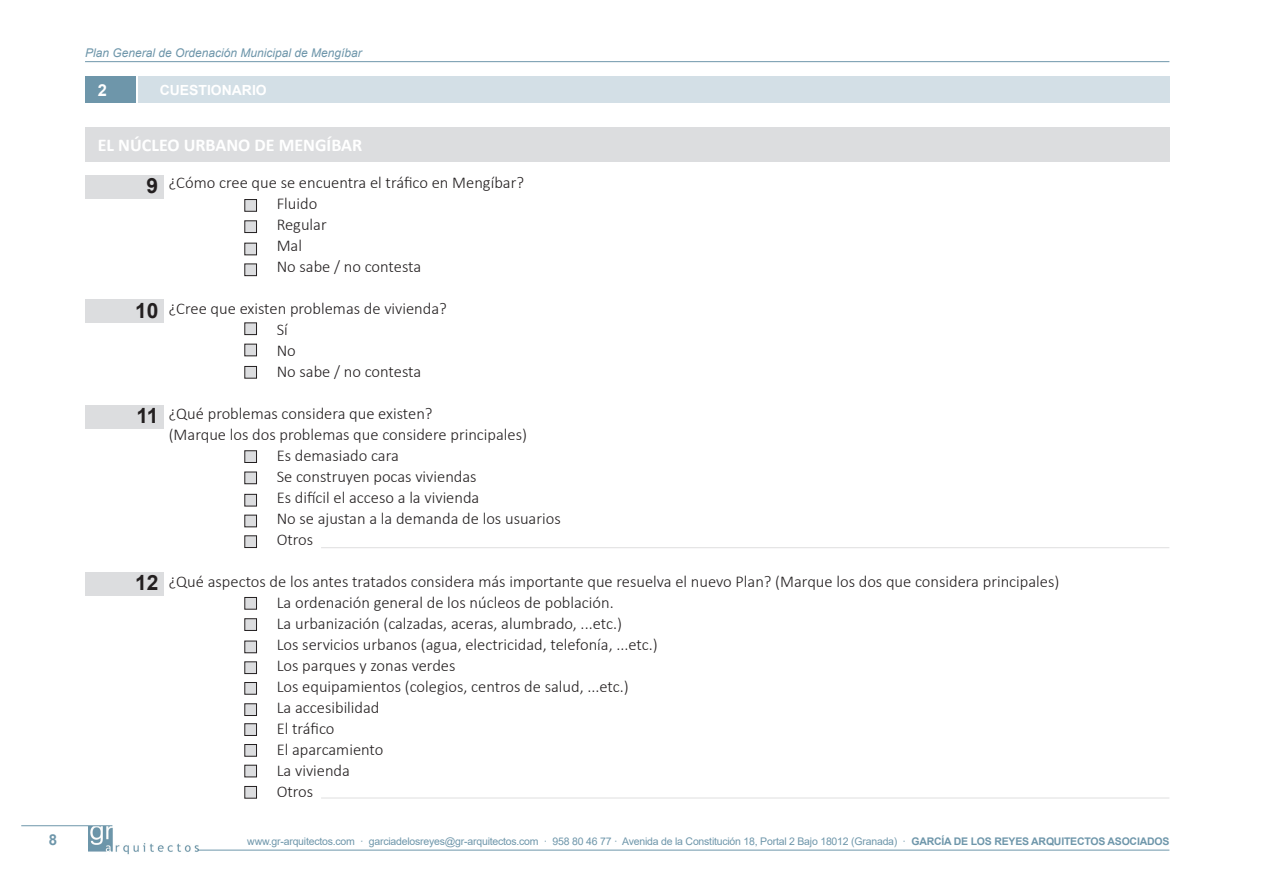
<style>
.page{position:relative;width:1263px;height:893px;background:#fff}
.page>*{position:absolute;margin:0;border:0;box-sizing:border-box;transform-origin:0 0}
.t1{font:700 21px "Arial";color:#231f20}
.t2{font:700 18px "Calibri";color:#fff}
.t3{font:300 16.5px "Calibri";color:#231f20}
.Titulo_1{font:700 16.5px "Arial";color:#fff}
.t4{font:700 15px "Arial";color:#6e96aa}
.Titulo_1-2{font:700 13.95px "Arial";color:#fff}
.t5{font:italic 12px "Arial";color:#6e96aa}
.t6{font:10.5px "Arial";letter-spacing:-.02em;color:#6e96aa}
.s1{font-weight:700}
</style>
<div class="page">
<hr style="left:111px;top:850px;width:1058px;height:1px;background:#6e96aa">
<img style="left:88px;top:826px;width:110px;height:29px">
<hr style="left:21px;top:825px;width:91px;height:1px;background:#6e96aa">
<hr style="left:85px;top:61px;width:1084px;height:1px;background:#6e96aa">
<div style="left:138px;top:77px;width:1031px;height:26px;background:#d3dfe6"></div>
<div style="left:85px;top:77px;width:50px;height:26px;background:#6e96aa"></div>
<div style="left:245px;top:200px;width:11px;height:11px;background:#dcdddf"></div>
<div style="left:245px;top:199px;width:12px;height:12px;border:1px solid #231f20"></div>
<div style="left:245px;top:323px;width:11px;height:12px;background:#dcdddf"></div>
<div style="left:245px;top:323px;width:12px;height:12px;border:1px solid #231f20"></div>
<div style="left:245px;top:451px;width:11px;height:11px;background:#dcdddf"></div>
<div style="left:245px;top:451px;width:12px;height:12px;border:1px solid #231f20"></div>
<div style="left:245px;top:597px;width:11px;height:12px;background:#dcdddf"></div>
<div style="left:245px;top:597px;width:12px;height:12px;border:1px solid #231f20"></div>
<div style="left:245px;top:536px;width:11px;height:11px;background:#dcdddf"></div>
<div style="left:245px;top:536px;width:12px;height:12px;border:1px solid #231f20"></div>
<div style="left:245px;top:682px;width:11px;height:12px;background:#dcdddf"></div>
<div style="left:245px;top:682px;width:12px;height:12px;border:1px solid #231f20"></div>
<div style="left:245px;top:221px;width:11px;height:12px;background:#dcdddf"></div>
<div style="left:245px;top:221px;width:12px;height:12px;border:1px solid #231f20"></div>
<div style="left:245px;top:344px;width:11px;height:12px;background:#dcdddf"></div>
<div style="left:245px;top:344px;width:12px;height:12px;border:1px solid #231f20"></div>
<div style="left:245px;top:472px;width:11px;height:12px;background:#dcdddf"></div>
<div style="left:245px;top:472px;width:12px;height:12px;border:1px solid #231f20"></div>
<div style="left:245px;top:619px;width:11px;height:11px;background:#dcdddf"></div>
<div style="left:245px;top:618px;width:12px;height:13px;border:1px solid #231f20"></div>
<div style="left:245px;top:704px;width:11px;height:11px;background:#dcdddf"></div>
<div style="left:245px;top:704px;width:12px;height:12px;border:1px solid #231f20"></div>
<div style="left:245px;top:243px;width:11px;height:12px;background:#dcdddf"></div>
<div style="left:245px;top:243px;width:12px;height:12px;border:1px solid #231f20"></div>
<div style="left:245px;top:366px;width:11px;height:12px;background:#dcdddf"></div>
<div style="left:245px;top:366px;width:12px;height:12px;border:1px solid #231f20"></div>
<div style="left:245px;top:494px;width:11px;height:12px;background:#dcdddf"></div>
<div style="left:245px;top:494px;width:12px;height:12px;border:1px solid #231f20"></div>
<div style="left:245px;top:641px;width:11px;height:12px;background:#dcdddf"></div>
<div style="left:245px;top:641px;width:12px;height:12px;border:1px solid #231f20"></div>
<div style="left:245px;top:264px;width:11px;height:12px;background:#dcdddf"></div>
<div style="left:245px;top:264px;width:12px;height:12px;border:1px solid #231f20"></div>
<div style="left:245px;top:515px;width:11px;height:12px;background:#dcdddf"></div>
<div style="left:245px;top:515px;width:12px;height:12px;border:1px solid #231f20"></div>
<div style="left:245px;top:662px;width:11px;height:12px;background:#dcdddf"></div>
<div style="left:245px;top:662px;width:12px;height:12px;border:1px solid #231f20"></div>
<div style="left:85px;top:175px;width:79px;height:23px;background:#dcdddf"></div>
<div style="left:85px;top:300px;width:79px;height:23px;background:#dcdddf"></div>
<div style="left:85px;top:405px;width:79px;height:23px;background:#dcdddf"></div>
<div style="left:85px;top:572px;width:79px;height:23px;background:#dcdddf"></div>
<hr style="left:321px;top:547px;width:848px;height:1px;background:#231f20">
<div style="left:245px;top:765px;width:11px;height:12px;background:#dcdddf"></div>
<div style="left:245px;top:765px;width:12px;height:12px;border:1px solid #231f20"></div>
<div style="left:245px;top:786px;width:11px;height:12px;background:#dcdddf"></div>
<div style="left:245px;top:786px;width:12px;height:12px;border:1px solid #231f20"></div>
<div style="left:245px;top:724px;width:11px;height:11px;background:#dcdddf"></div>
<div style="left:245px;top:723px;width:12px;height:13px;border:1px solid #231f20"></div>
<div style="left:245px;top:744px;width:11px;height:12px;background:#dcdddf"></div>
<div style="left:245px;top:744px;width:12px;height:12px;border:1px solid #231f20"></div>
<hr style="left:321px;top:798px;width:848px;height:1px;background:#231f20">
<div style="left:85px;top:128px;width:1084px;height:34px;background:#dcdddf"></div>
<p class="t4" style="left:49px;top:829px;width:10px">8</p>
<p class="t5" style="left:85px;top:45px;width:278px">Plan General de Ordenación Municipal de Mengíbar</p>
<p class="Titulo_1" style="left:98px;top:79px;width:11px">2</p>
<p class="Titulo_1-2" style="left:160px;top:80px;width:109px">CUESTIONARIO</p>
<p class="t2" style="left:98px;top:133px;width:266px">EL NÚCLEO URBANO DE MENGÍBAR</p>
<p class="t1" style="left:147px;top:171px;width:13px">9</p>
<p class="t1" style="left:135px;top:296px;width:25px">10</p>
<p class="t1" style="left:136px;top:401px;width:24px">11</p>
<p class="t1" style="left:135px;top:568px;width:25px">12</p>
<p class="t3" style="left:169px;top:172px;width:357px">¿Cómo cree que se encuentra el tráfico en Mengíbar?</p>
<p class="t3" style="left:277px;top:193px;width:42px">Fluido</p>
<p class="t3" style="left:277px;top:214px;width:52px">Regular</p>
<p class="t3" style="left:277px;top:235px;width:27px">Mal</p>
<p class="t3" style="left:277px;top:256px;width:146px">No sabe / no contesta</p>
<p class="t3" style="left:169px;top:298px;width:280px">¿Cree que existen problemas de vivienda?</p>
<p class="t3" style="left:277px;top:319px;width:13px">Sí</p>
<p class="t3" style="left:277px;top:340px;width:21px">No</p>
<p class="t3" style="left:277px;top:361px;width:146px">No sabe / no contesta</p>
<p class="t3" style="left:169px;top:403px;width:265px">¿Qué problemas considera que existen?</p>
<p class="t3" style="left:169px;top:424px;width:360px">(Marque los dos problemas que considere principales)</p>
<p class="t3" style="left:277px;top:445px;width:124px">Es demasiado cara</p>
<p class="t3" style="left:277px;top:466px;width:201px">Se construyen pocas viviendas</p>
<p class="t3" style="left:277px;top:487px;width:204px">Es difícil el acceso a la vivienda</p>
<p class="t3" style="left:277px;top:508px;width:286px">No se ajustan a la demanda de los usuarios</p>
<p class="t3" style="left:277px;top:529px;width:38px">Otros</p>
<p class="t3" style="left:169px;top:571px;width:892px">¿Qué aspectos de los antes tratados considera más importante que resuelva el nuevo Plan? (Marque los dos que considera principales)</p>
<p class="t3" style="left:277px;top:592px;width:339px">La ordenación general de los núcleos de población.</p>
<p class="t3" style="left:277px;top:613px;width:347px">La urbanización (calzadas, aceras, alumbrado, ...etc.)</p>
<p class="t3" style="left:277px;top:634px;width:383px">Los servicios urbanos (agua, electricidad, telefonía, ...etc.)</p>
<p class="t3" style="left:277px;top:655px;width:180px">Los parques y zonas verdes</p>
<p class="t3" style="left:277px;top:676px;width:354px">Los equipamientos (colegios, centros de salud, ...etc.)</p>
<p class="t3" style="left:277px;top:697px;width:104px">La accesibilidad</p>
<p class="t3" style="left:277px;top:718px;width:59px">El tráfico</p>
<p class="t3" style="left:277px;top:739px;width:108px">El aparcamiento</p>
<p class="t3" style="left:277px;top:760px;width:75px">La vivienda</p>
<p class="t3" style="left:277px;top:781px;width:38px">Otros</p>
<p class="t6" style="left:247px;top:834px;width:924px">www.gr-arquitectos.com · garciadelosreyes@gr-arquitectos.com · 958 80 46 77 · Avenida de la Constitución 18, Portal 2 Bajo 18012 (Granada) · <span class="s1">GARCÍA DE LOS REYES ARQUITECTOS ASOCIADOS</span></p>
</div>
